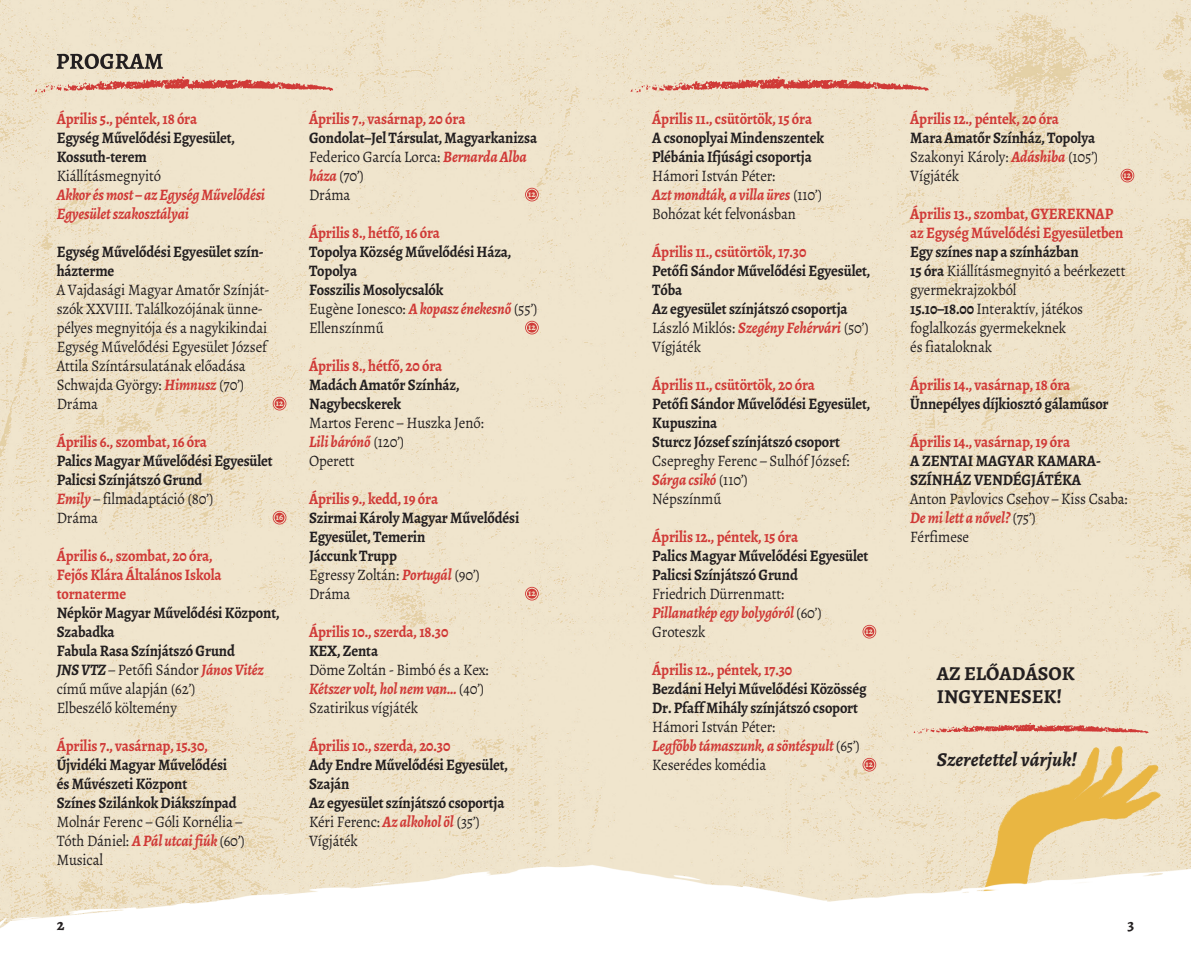
<style>
.page{position:relative;width:1191px;height:964px;background:#fff}
.page>*{position:absolute;margin:0;border:0;box-sizing:border-box;transform-origin:0 0}
.t1{font:700 19.8px/23.6px "Alegreya";color:#231f20}
.t2{font:italic 700 19.8px "Alegreya";color:#231f20}
.t3{font:700 16px/19px "Alegreya";letter-spacing:-.01em;color:#231f20;scale:.92 1}
.t4{font:16px/19px "Alegreya";letter-spacing:-.01em;color:#231f20;scale:.92 1}
.t5{font:700 16px/19px "Alegreya";letter-spacing:-.01em;color:#d03a37;scale:.92 1}
.t6{font:italic 700 16px/19px "Alegreya";letter-spacing:-.01em;color:#d03a37;scale:.92 1}
.t7{font:700 16px/19px "Alegreya";letter-spacing:-.01em;color:#231f20;scale:.93 1}
.t8{font:700 16px "Alegreya";letter-spacing:-.01em;color:#231f20}
.t9{font:700 9px "Alegreya";color:#f1e6ce}
.s1{font-weight:700;font-style:italic;color:#d03a37}
.s2{font-style:italic;color:#d03a37}
.s3{font-weight:400}
.s4{font-style:italic}
.s5{font-weight:700}
</style>
<div class="page">
<img style="left:0;top:0;width:1191px;height:861px">
<svg style="left:35px;top:77px;width:298px;height:16px;background:#e4ab99"></svg>
<svg style="left:630px;top:77px;width:298px;height:16px;background:#e4ab99"></svg>
<svg style="left:273px;top:397px;width:13px;height:13px"></svg>
<div style="left:274px;top:398px;width:11px;height:11px;border:1px solid #f1e6ce;border-radius:50%"></div>
<svg style="left:273px;top:511px;width:13px;height:13px"></svg>
<div style="left:274px;top:512px;width:11px;height:11px;border:1px solid #f1e6ce;border-radius:50%"></div>
<svg style="left:525px;top:188px;width:14px;height:13px"></svg>
<div style="left:526px;top:189px;width:12px;height:11px;border:1px solid #f1e6ce;border-radius:50%"></div>
<svg style="left:525px;top:321px;width:14px;height:13px"></svg>
<div style="left:526px;top:322px;width:12px;height:11px;border:1px solid #f1e6ce;border-radius:50%"></div>
<svg style="left:525px;top:587px;width:14px;height:13px"></svg>
<div style="left:526px;top:588px;width:12px;height:11px;border:1px solid #f1e6ce;border-radius:50%"></div>
<svg style="left:862px;top:625px;width:14px;height:13px"></svg>
<div style="left:863px;top:626px;width:12px;height:11px;border:1px solid #f1e6ce;border-radius:50%"></div>
<svg style="left:862px;top:758px;width:14px;height:13px"></svg>
<div style="left:863px;top:759px;width:12px;height:11px;border:1px solid #f1e6ce;border-radius:50%"></div>
<svg style="left:1120px;top:169px;width:14px;height:13px"></svg>
<div style="left:1121px;top:170px;width:12px;height:11px;border:1px solid #f1e6ce;border-radius:50%"></div>
<svg style="left:57px;top:54px;width:106px;height:15px;background:#898175"></svg>
<svg style="left:913px;top:723px;width:235px;height:10px;background:#e3a595"></svg>
<svg style="left:954px;top:746px;width:207px;height:115px;background:#ecd49f"></svg>
<img style="left:0;top:861px;width:1191px;height:67px">
<p class="t5" style="left:57px;top:109px;width:154px">Április 5., péntek, 18 óra</p>
<p class="t3" style="left:57px;top:128px;width:195px">Egység Művelődési Egyesület,<br>Kossuth-terem</p>
<p class="t4" style="left:57px;top:166px;width:115px">Kiállításmegnyitó</p>
<p class="t6" style="left:57px;top:185px;width:228px">Akkor és most – az Egység Művelődési<br>Egyesület szakosztályai</p>
<p class="t3" style="left:57px;top:242px;width:226px">Egység Művelődési Egyesület szín&shy;házterme</p>
<p class="t4" style="left:57px;top:280px;width:233px">A Vajdasági Magyar Amatőr Színját&shy;szók XXVIII. Találkozójának ünne&shy;pélyes megnyitója és a nagykikindai<br>Egység Művelődési Egyesület József<br>Attila Színtársulatának előadása<br>Schwajda György: <span class="s1">Himnusz</span> (70’)<br>Dráma</p>
<p class="t9" style="left:276px;top:397px;width:9px">12</p>
<p class="t5" style="left:57px;top:432px;width:165px">Április 6., szombat, 16 óra</p>
<p class="t3" style="left:57px;top:451px;width:236px">Palics Magyar Művelődési Egyesület<br>Palicsi Színjátszó Grund<br><span class="s2">Emily</span> <span class="s3">– filmadaptáció (80’)<br>Dráma</span></p>
<p class="t9" style="left:276px;top:511px;width:9px">16</p>
<p class="t5" style="left:57px;top:546px;width:181px">Április 6., szombat, 20 óra,<br>Fejős Klára Általános Iskola tornaterme</p>
<p class="t3" style="left:57px;top:603px;width:244px">Népkör Magyar Művelődési Központ,<br>Szabadka<br>Fabula Rasa Színjátszó Grund<br><span class="s4">JNS VTZ</span> <span class="s3">– Petőfi Sándor</span> <span class="s2">János Vitéz </span><span class="s3">című műve alapján (62’)<br>Elbeszélő költemény</span></p>
<p class="t5" style="left:57px;top:736px;width:166px">Április 7., vasárnap, 15.30,</p>
<p class="t3" style="left:57px;top:755px;width:197px">Újvidéki Magyar Művelődési és Művészeti Központ<br>Színes Szilánkok Diákszínpad</p>
<p class="t4" style="left:57px;top:812px;width:206px">Molnár Ferenc – Góli Kornélia –<br>Tóth Dániel: <span class="s1">A Pál utcai fiúk</span> (60’)<br>Musical</p>
<p class="t5" style="left:309px;top:109px;width:171px">Április 7., vasárnap, 20 óra</p>
<p class="t3" style="left:309px;top:128px;width:249px">Gondolat–Jel Társulat, Magyarkanizsa<br><span class="s3">Federico García Lorca:</span> <span class="s2">Bernarda Alba háza</span> <span class="s3">(70’)<br>Dráma</span></p>
<p class="t9" style="left:528px;top:188px;width:9px">12</p>
<p class="t5" style="left:309px;top:223px;width:144px">Április 8., hétfő, 16 óra</p>
<p class="t3" style="left:309px;top:242px;width:250px">Topolya Község Művelődési Háza,<br>Topolya<br>Fosszilis Mosolycsalók<br><span class="s3">Eugène Ionesco:</span> <span class="s2">A kopasz énekesnő</span> <span class="s3">(55’)<br>Ellenszínmű</span></p>
<p class="t9" style="left:528px;top:321px;width:9px">12</p>
<p class="t5" style="left:309px;top:356px;width:146px">Április 8., hétfő, 20 óra</p>
<p class="t3" style="left:309px;top:375px;width:165px">Madách Amatőr Színház,<br>Nagybecskerek</p>
<p class="t4" style="left:309px;top:413px;width:192px">Martos Ferenc – Huszka Jenő:<br><span class="s1">Lili bárónő</span> (120’)<br>Operett</p>
<p class="t5" style="left:309px;top:489px;width:142px">Április 9., kedd, 19 óra</p>
<p class="t3" style="left:309px;top:508px;width:230px">Szirmai Károly Magyar Művelődési<br>Egyesület, Temerin<br>Jáccunk Trupp<br><span class="s3">Egressy Zoltán:</span> <span class="s2">Portugál</span> <span class="s3">(90’)<br>Dráma</span></p>
<p class="t9" style="left:528px;top:587px;width:9px">12</p>
<p class="t5" style="left:309px;top:622px;width:153px">Április 10., szerda, 18.30</p>
<p class="t3" style="left:309px;top:641px;width:76px">KEX, Zenta</p>
<p class="t4" style="left:309px;top:660px;width:197px">Döme Zoltán - Bimbó és a Kex:<br><span class="s1">Kétszer volt, hol nem van…</span> (40’)<br>Szatirikus vígjáték</p>
<p class="t5" style="left:309px;top:736px;width:155px">Április 10., szerda, 20.30</p>
<p class="t3" style="left:309px;top:755px;width:218px">Ady Endre Művelődési Egyesület,<br>Szaján<br>Az egyesület színjátszó csoportja<br><span class="s3">Kéri Ferenc:</span> <span class="s2">Az alkohol öl</span> <span class="s3">(35’)<br>Vígjáték</span></p>
<p class="t5" style="left:652px;top:109px;width:175px">Április 11., csütörtök, 15 óra</p>
<p class="t3" style="left:652px;top:128px;width:188px">A csonoplyai Mindenszentek<br>Plébánia Ifjúsági csoportja</p>
<p class="t4" style="left:652px;top:166px;width:186px">Hámori István Péter:<br><span class="s1">Azt mondták, a villa üres</span> (110’)<br>Bohózat két felvonásban</p>
<p class="t5" style="left:652px;top:242px;width:169px">Április 11., csütörtök, 17.30</p>
<p class="t3" style="left:652px;top:261px;width:239px">Petőfi Sándor Művelődési Egyesület,<br>Tóba<br>Az egyesület színjátszó csoportja<br><span class="s3">László Miklós:</span> <span class="s2">Szegény Fehérvári</span> <span class="s3">(50’)<br>Vígjáték</span></p>
<p class="t5" style="left:652px;top:375px;width:178px">Április 11., csütörtök, 20 óra</p>
<p class="t3" style="left:652px;top:394px;width:239px">Petőfi Sándor Művelődési Egyesület,<br>Kupuszina<br>Sturcz József színjátszó csoport</p>
<p class="t4" style="left:652px;top:451px;width:216px">Csepreghy Ferenc – Sulhóf József:<br><span class="s1">Sárga csikó</span> (110’)<br>Népszínmű</p>
<p class="t5" style="left:652px;top:527px;width:160px">Április 12., péntek, 15 óra</p>
<p class="t3" style="left:652px;top:546px;width:236px">Palics Magyar Művelődési Egyesület<br>Palicsi Színjátszó Grund</p>
<p class="t4" style="left:652px;top:584px;width:186px">Friedrich Dürrenmatt:<br><span class="s1">Pillanatkép egy bolygóról</span> (60’)<br>Groteszk</p>
<p class="t9" style="left:865px;top:625px;width:9px">12</p>
<p class="t5" style="left:652px;top:660px;width:154px">Április 12., péntek, 17.30</p>
<p class="t3" style="left:652px;top:679px;width:235px">Bezdáni Helyi Művelődési Közösség<br>Dr. Pfaff Mihály színjátszó csoport</p>
<p class="t4" style="left:652px;top:717px;width:227px">Hámori István Péter:<br><span class="s1">Legfőbb támaszunk, a söntéspult</span> (65’)<br>Keserédes komédia</p>
<p class="t9" style="left:865px;top:758px;width:9px">12</p>
<p class="t5" style="left:910px;top:109px;width:163px">Április 12., péntek, 20 óra</p>
<p class="t4" style="left:910px;top:128px;width:206px"><span class="s5">Mara Amatőr Színház, Topolya<br></span>Szakonyi Károly: <span class="s1">Adáshiba</span> (105’)<br>Vígjáték</p>
<p class="t9" style="left:1123px;top:169px;width:9px">12</p>
<p class="t5" style="left:910px;top:204px;width:233px">Április 13., szombat, GYEREKNAP az Egység Művelődési Egyesületben</p>
<p class="t4" style="left:910px;top:242px;width:235px"><span class="s5">Egy színes nap a színházban<br>15 óra</span> Kiállításmegnyitó a beérkezett gyermekrajzokból<br><span class="s5">15.10–18.00</span> Interaktív, játékos foglalkozás gyermekeknek<br>és fiataloknak</p>
<p class="t5" style="left:910px;top:375px;width:175px">Április 14., vasárnap, 18 óra</p>
<p class="t3" style="left:910px;top:394px;width:217px">Ünnepélyes díjkiosztó gálaműsor</p>
<p class="t5" style="left:910px;top:432px;width:175px">Április 14., vasárnap, 19 óra</p>
<p class="t7" style="left:910px;top:451px;width:205px">A ZENTAI MAGYAR KAMARA-<br>SZÍNHÁZ VENDÉGJÁTÉKA</p>
<p class="t4" style="left:910px;top:489px;width:238px">Anton Pavlovics Csehov – Kiss Csaba:<br><span class="s1">De mi lett a nővel?</span> (75’)<br>Férfimese</p>
<p class="t1" style="left:937px;top:661px;width:139px">AZ ELŐADÁSOK<br>INGYENESEK!</p>
<p class="t2" style="left:937px;top:747px;width:141px">Szeretettel várjuk!</p>
<p class="t8" style="left:57px;top:914px;width:9px">2</p>
<p class="t8" style="left:1127px;top:914px;width:8px">3</p>
</div>
